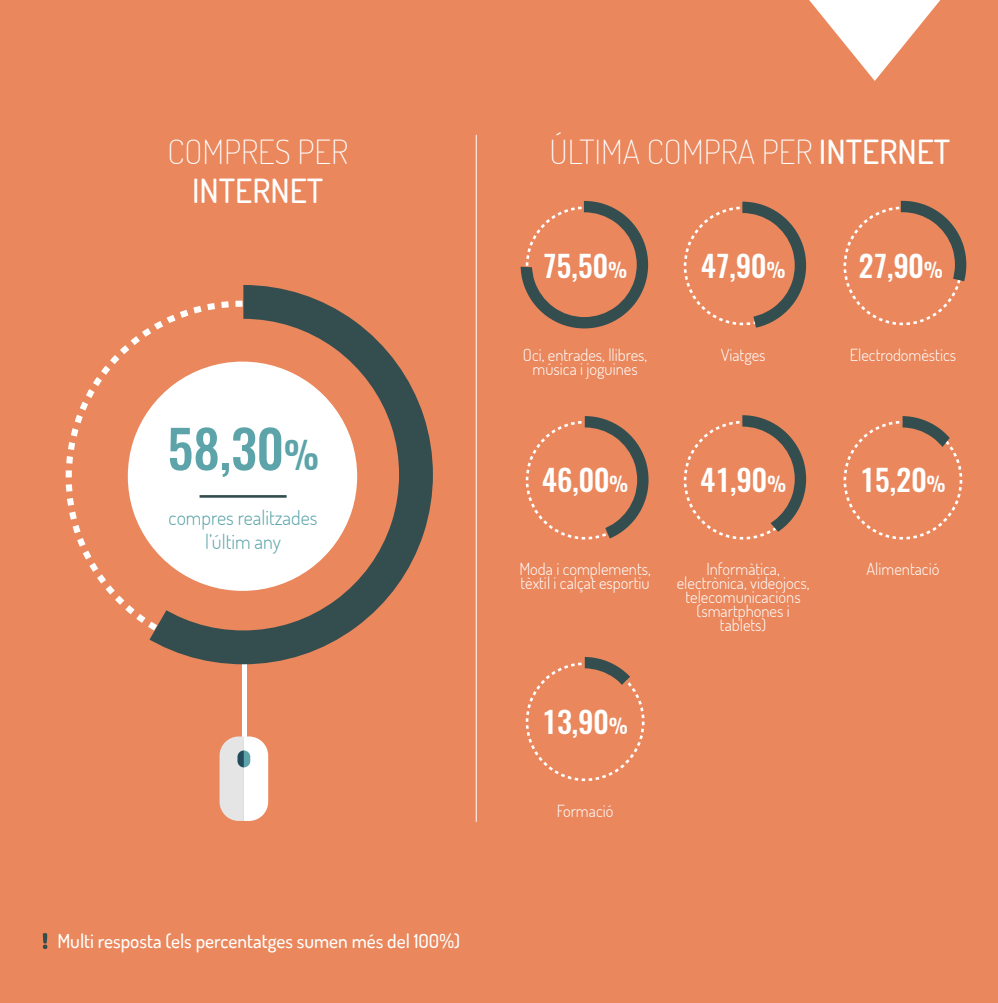
<style>
.page{position:relative;width:998px;height:1003px;background:#fff}
.page>*{position:absolute;margin:0;border:0;box-sizing:border-box;transform-origin:0 0}
.t1{font:500 52.06px "Oswald";color:#5ca4a9}
.t2{font:200 33.25px "Dosis";color:#fff}
.t3{font:500 33.25px "Dosis";color:#fff}
.t4{font:500 29.75px "Oswald";color:#fff}
.t5{font:300 20.12px/24.1px "Dosis";color:#5ca4a9;text-align:center}
.t6{font:500 19.25px "Dosis";color:#fff}
.t7{font:300 16.62px/14px "Dosis";color:#fff;text-align:center}
.s1{font-size:37.19px}
.s2{font-weight:500}
.s3{font-size:20.12px}
</style>
<div class="page">
<div style="left:0;top:0;width:998px;height:1002px;background:#ea875c"></div>
<svg style="left:65px;top:345px;width:63px;height:267px"></svg>
<svg style="left:809px;top:0;width:132px;height:81px"></svg>
<hr style="left:476px;top:135px;width:1px;height:687px;background:#fff">
<hr style="left:242px;top:650px;width:4px;height:90px;background:#fff">
<svg style="left:219px;top:736px;width:49px;height:85px;background:#e9e2df"></svg>
<svg style="left:43px;top:933px;width:4px;height:16px"></svg>
<svg style="left:128px;top:285px;width:305px;height:379px"></svg>
<svg style="left:520px;top:201px;width:128px;height:127px"></svg>
<svg style="left:683px;top:202px;width:123px;height:126px"></svg>
<svg style="left:843px;top:201px;width:123px;height:125px"></svg>
<svg style="left:525px;top:416px;width:123px;height:124px"></svg>
<svg style="left:683px;top:415px;width:123px;height:125px"></svg>
<svg style="left:843px;top:416px;width:120px;height:124px"></svg>
<svg style="left:525px;top:657px;width:120px;height:125px"></svg>
<h2 class="t2" style="left:167px;top:129px;width:182px">COMPRES PER</h2>
<h2 class="t3" style="left:192px;top:170px;width:133px">INTERNET</h2>
<h1 class="t1" style="left:167px;top:421px;width:153px">58,30<span class="s1">%</span></h1>
<p class="t5" style="left:169px;top:505px;width:150px">compres realitzades l’últim any</p>
<p class="t6" style="left:57px;top:928px;width:404px">Multi resposta (els percentatges sumen més del 100%)</p>
<h2 class="t2" style="left:549px;top:129px;width:402px">ÚLTIMA COMPRA PER <span class="s2">INTERNET</span></h2>
<h3 class="t4" style="left:543px;top:250px;width:86px">75,50<span class="s3">%</span></h3>
<p class="t7" style="left:523px;top:347px;width:126px">Oci, entrades, llibres, música i joguines</p>
<h3 class="t4" style="left:700px;top:250px;width:86px">47,90<span class="s3">%</span></h3>
<p class="t7" style="left:720px;top:347px;width:46px">Viatges</p>
<h3 class="t4" style="left:542px;top:465px;width:88px">46,00<span class="s3">%</span></h3>
<p class="t7" style="left:519px;top:562px;width:133px;text-align:left">Moda i complements, tèxtil i calçat esportiu</p>
<h3 class="t4" style="left:700px;top:465px;width:88px">41,90<span class="s3">%</span></h3>
<p class="t7" style="left:676px;top:562px;width:134px">Informàtica, electrònica, videojocs, telecomunicacions (smartphones i tablets)</p>
<h3 class="t4" style="left:542px;top:706px;width:87px">13,90<span class="s3">%</span></h3>
<p class="t7" style="left:557px;top:803px;width:58px">Formació</p>
<h3 class="t4" style="left:858px;top:250px;width:86px">27,90<span class="s3">%</span></h3>
<p class="t7" style="left:849px;top:347px;width:108px">Electrodomèstics</p>
<h3 class="t4" style="left:860px;top:465px;width:87px">15,20<span class="s3">%</span></h3>
<p class="t7" style="left:866px;top:562px;width:74px">Alimentació</p>
</div>
